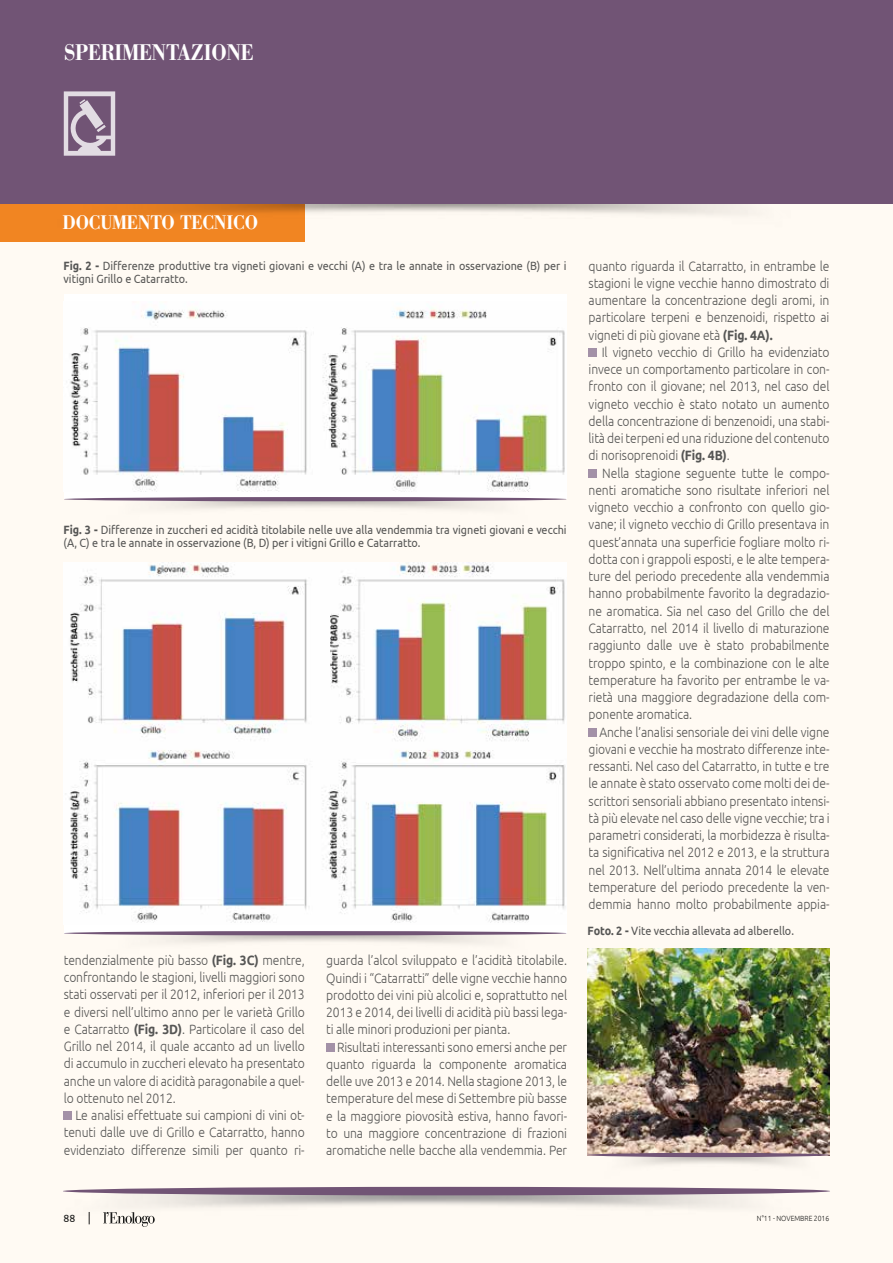
<style>
.page{position:relative;width:893px;height:1263px;background:#fffaf3}
.page>*{position:absolute;margin:0;border:0;box-sizing:border-box;transform-origin:0 0}
.t1{font:500 22.5px "AT Our Bodoni";letter-spacing:-.01em;color:#fff;scale:.9 1}
.t2{font:500 19.5px "AT Our Bodoni";letter-spacing:-.01em;color:#fff;scale:.9 1}
.t3{font:300 13.5px/17.2px "Ubuntu";letter-spacing:-.01em;color:#565655;text-align:justify;scale:.9 1}
.t4{font:12px/13.5px "Ubuntu";color:#565655;scale:.9 1}
.t5{font:10.5px "Ubuntu";color:#1b1b1a}
.t6{font:300 7.5px "Ubuntu";color:#1b1b1a;scale:.9 1}
.s1{font-weight:700}
</style>
<div class="page">
<img style="left:304px;top:204px;width:444px;height:27px">
<div style="left:0;top:0;width:893px;height:204px;background:#715475"></div>
<svg style="left:64px;top:91px;width:51px;height:65px"></svg>
<div style="left:0;top:204px;width:304px;height:38px;background:#f18824"></div>
<img style="left:63px;top:1190px;width:767px;height:34px">
<div style="left:63px;top:1187px;width:767px;height:8px;background:#715475;border-radius:50%"></div>
<div style="left:64px;top:1112px;width:8px;height:8px;background:#a391a7"></div>
<div style="left:326px;top:1043px;width:8px;height:8px;background:#a391a7"></div>
<div style="left:589px;top:349px;width:8px;height:8px;background:#a391a7"></div>
<div style="left:589px;top:469px;width:8px;height:9px;background:#a391a7"></div>
<div style="left:589px;top:728px;width:8px;height:8px;background:#a391a7"></div>
<div style="left:64px;top:294px;width:503px;height:205px;background:#fff"></div>
<img style="left:70px;top:308px;width:495px;height:184px">
<img style="left:64px;top:562px;width:503px;height:362px">
<svg style="left:64px;top:497px;width:503px;height:4px;background:#795e7d"></svg>
<svg style="left:64px;top:931px;width:503px;height:4px;background:#7b607e"></svg>
<img style="left:588px;top:949px;width:241px;height:216px">
<hr style="left:588px;top:1153px;width:241px;height:4px;background:#715475;border-radius:50%">
<h1 class="t1" style="left:64px;top:38px;width:213px">SPERIMENTAZIONE</h1>
<h2 class="t2" style="left:63px;top:211px;width:219px">DOCUMENTO TECNICO</h2>
<p class="t4" style="left:64px;top:258px;width:560px"><span class="s1">Fig. 2 -</span> Differenze produttive tra vigneti giovani e vecchi (A) e tra le annate in osservazione (B) per i vitigni Grillo e Catarratto.</p>
<p class="t4" style="left:64px;top:522px;width:560px"><span class="s1">Fig. 3 -</span> Differenze in zuccheri ed acidità titolabile nelle uve alla vendemmia tra vigneti giovani e vecchi (A, C) e tra le annate in osservazione (B, D) per i vitigni Grillo e Catarratto.</p>
<p class="t3" style="left:64px;top:951px;width:269px">tendenzialmente più basso <span class="s1">(Fig. 3C)</span> mentre, confrontando le stagioni, livelli maggiori sono stati osservati per il 2012, inferiori per il 2013 e diversi nell’ultimo anno per le varietà Grillo e Catarratto <span class="s1">(Fig. 3D)</span>. Particolare il caso del Grillo nel 2014, il quale accanto ad un livello di accumulo in zuccheri elevato ha presentato anche un valore di acidità paragonabile a quel&shy;lo ottenuto nel 2012.</p>
<p class="t3" style="left:64px;top:1106px;width:269px;text-indent:11px">Le analisi effettuate sui campioni di vini ot&shy;tenuti dalle uve di Grillo e Catarratto, hanno evidenziato differenze simili per quanto ri-</p>
<p class="t3" style="left:326px;top:951px;width:269px">guarda l’alcol sviluppato e l’acidità titolabile.<br>Quindi i “Catarratti” delle vigne vecchie hanno prodotto dei vini più alcolici e, soprattutto nel 2013 e 2014, dei livelli di acidità più bassi lega&shy;ti alle minori produzioni per pianta.</p>
<p class="t3" style="left:326px;top:1038px;width:269px;text-indent:11px">Risultati interessanti sono emersi anche per quanto riguarda la componente aromatica delle uve 2013 e 2014. Nella stagione 2013, le temperature del mese di Settembre più basse e la maggiore piovosità estiva, hanno favori&shy;to una maggiore concentrazione di frazioni aromatiche nelle bacche alla vendemmia. Per</p>
<p class="t3" style="left:589px;top:257px;width:269px">quanto riguarda il Catarratto, in entrambe le stagioni le vigne vecchie hanno dimostrato di aumentare la concentrazione degli aromi, in particolare terpeni e benzenoidi, rispetto ai vigneti di più giovane età <span class="s1">(Fig. 4A).</span></p>
<p class="t3" style="left:589px;top:343px;width:269px;text-indent:13px">Il vigneto vecchio di Grillo ha evidenziato invece un comportamento particolare in con&shy;fronto con il giovane; nel 2013, nel caso del vigneto vecchio è stato notato un aumento della concentrazione di benzenoidi, una stabi&shy;lità dei terpeni ed una riduzione del contenuto di norisoprenoidi <span class="s1">(Fig. 4B)</span>.</p>
<p class="t3" style="left:589px;top:464px;width:269px;text-indent:14px">Nella stagione seguente tutte le compo&shy;nenti aromatiche sono risultate inferiori nel vigneto vecchio a confronto con quello gio&shy;vane; il vigneto vecchio di Grillo presentava in quest’annata una superficie fogliare molto ri&shy;dotta con i grappoli esposti, e le alte tempera&shy;ture del periodo precedente alla vendemmia hanno probabilmente favorito la degradazio&shy;ne aromatica. Sia nel caso del Grillo che del Catarratto, nel 2014 il livello di maturazione raggiunto dalle uve è stato probabilmente troppo spinto, e la combinazione con le alte temperature ha favorito per entrambe le va&shy;rietà una maggiore degradazione della com&shy;ponente aromatica.</p>
<p class="t3" style="left:589px;top:723px;width:269px;text-indent:11px">Anche l’analisi sensoriale dei vini delle vigne giovani e vecchie ha mostrato differenze inte&shy;ressanti. Nel caso del Catarratto, in tutte e tre le annate è stato osservato come molti dei de&shy;scrittori sensoriali abbiano presentato intensi&shy;tà più elevate nel caso delle vigne vecchie; tra i parametri considerati, la morbidezza è risulta&shy;ta significativa nel 2012 e 2013, e la struttura nel 2013. Nell’ultima annata 2014 le elevate temperature del periodo precedente la ven&shy;demmia hanno molto probabilmente appia-</p>
<p class="t4" style="left:588px;top:924px;width:231px"><span class="s1">Foto. 2 -</span> Vite vecchia allevata ad alberello.</p>
<p class="t5" style="left:64px;top:1212px;width:13px">88</p>
<p class="t6" style="left:757px;top:1214px;width:82px">N°11 - NOVEMBRE 2016</p>
</div>
